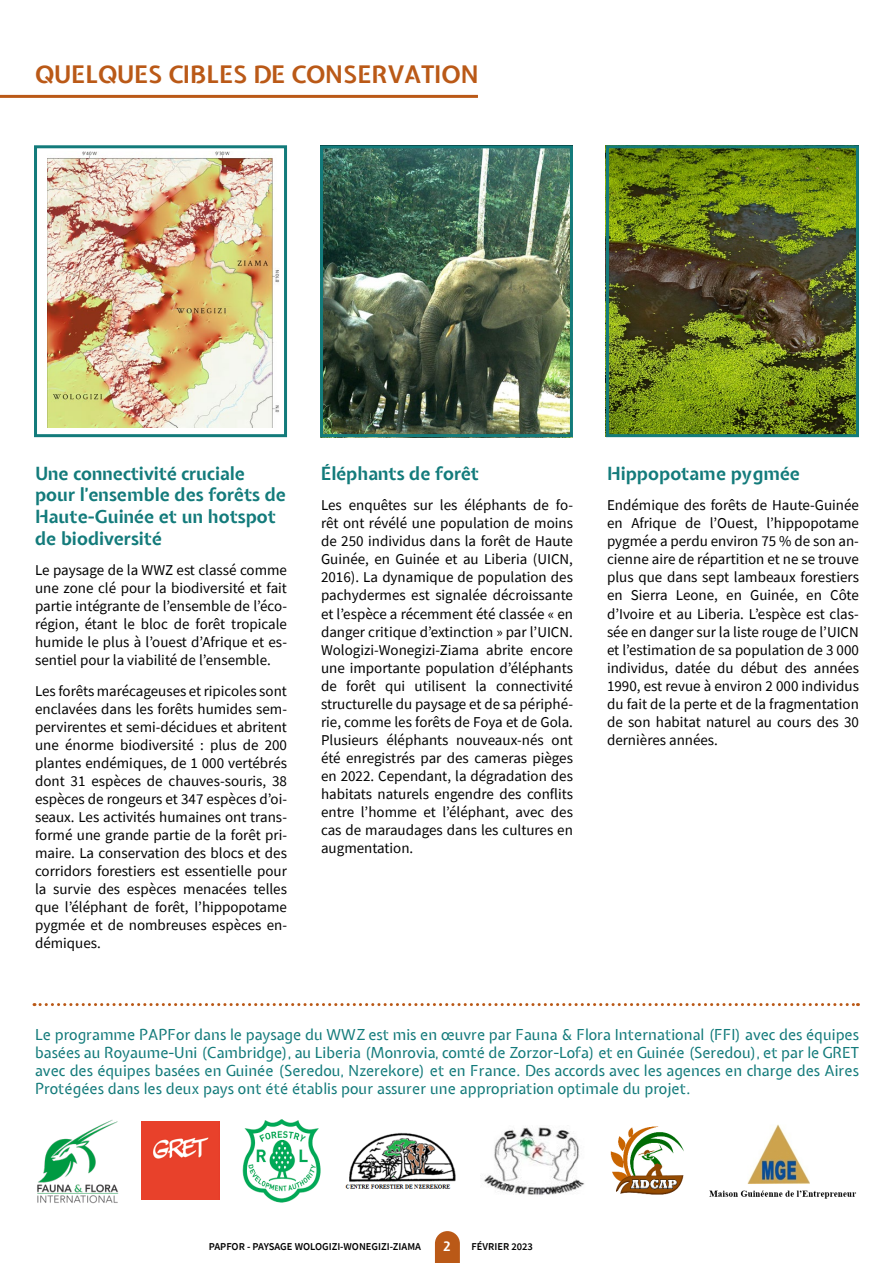
<style>
.page{position:relative;width:893px;height:1263px;background:#fff}
.page>*{position:absolute;margin:0;border:0;box-sizing:border-box;transform-origin:0 0}
.t1{font:700 24px "Expletus Sans";color:#ba5917}
.t2{font:700 18px/21.6px "Expletus Sans";color:#137b7b}
.t3{font:15px/18px "Source Sans Pro";color:#000;text-align:justify}
.t4{font:15px/18px "Expletus Sans";color:#137b7b;text-align:justify}
.t5{font:700 13.5px "Expletus Sans";color:#fff}
.t6{font:600 10.5px "Source Sans Pro";color:#000}
</style>
<div class="page">
<img style="left:48px;top:151px;width:231px;height:276px">
<div style="left:34px;top:145px;width:253px;height:292px;border:3px solid #137b7b"></div>
<img style="left:324px;top:149px;width:245px;height:284px">
<div style="left:320px;top:145px;width:253px;height:292px;border:3px solid #137b7b"></div>
<img style="left:610px;top:149px;width:245px;height:284px">
<div style="left:606px;top:145px;width:253px;height:292px;border:3px solid #137b7b"></div>
<svg style="left:34px;top:1003px;width:824px;height:3px"></svg>
<svg style="left:435px;top:1231px;width:25px;height:32px"></svg>
<img style="left:242px;top:1120px;width:78px;height:83px">
<img style="left:345px;top:1132px;width:111px;height:57px">
<img style="left:484px;top:1127px;width:101px;height:68px">
<img style="left:610px;top:1126px;width:74px;height:69px">
<img style="left:709px;top:1124px;width:148px;height:74px">
<img style="left:37px;top:1120px;width:82px;height:83px">
<img style="left:141px;top:1122px;width:78px;height:78px">
<hr style="left:0;top:95px;width:478px;height:3px;background:#ba5917">
<p class="t1" style="left:35px;top:62px;width:446px">QUELQUES CIBLES DE CONSERVATION</p>
<p class="t2" style="left:35px;top:463px;width:252px">Une connectivité cruciale pour l’ensemble des forêts de<br>Haute-Guinée et un hotspot de biodiversité</p>
<p class="t3" style="left:35px;top:561px;width:253px">Le paysage de la WWZ est classé comme une zone clé pour la biodiversité et fait partie intégrante de l’ensemble de l’éco&shy;région, étant le bloc de forêt tropicale humide le plus à l’ouest d’Afrique et es&shy;sentiel pour la viabilité de l’ensemble.</p>
<p class="t3" style="left:35px;top:682px;width:253px">Les forêts marécageuses et ripicoles sont enclavées dans les forêts humides sem&shy;pervirentes et semi-décidues et abritent une énorme biodiversité : plus de 200 plantes endémiques, de 1 000 vertébrés dont 31 espèces de chauves-souris, 38 espèces de rongeurs et 347 espèces d’oi&shy;seaux. Les activités humaines ont trans&shy;formé une grande partie de la forêt pri&shy;maire. La conservation des blocs et des corridors forestiers est essentielle pour la survie des espèces menacées telles que l’éléphant de forêt, l’hippopotame pygmée et de nombreuses espèces en&shy;démiques.</p>
<p class="t2" style="left:321px;top:463px;width:159px">Éléphants de forêt</p>
<p class="t3" style="left:321px;top:496px;width:253px">Les enquêtes sur les éléphants de fo&shy;rêt ont révélé une population de moins de 250 individus dans la forêt de Haute Guinée, en Guinée et au Liberia (UICN, 2016). La dynamique de population des pachydermes est signalée décroissante et l’espèce a récemment été classée « en danger critique d’extinction » par l’UICN.<br>Wologizi-Wonegizi-Ziama abrite encore une importante population d’éléphants de forêt qui utilisent la connectivité structurelle du paysage et de sa périphé&shy;rie, comme les forêts de Foya et de Gola.<br>Plusieurs éléphants nouveaux-nés ont été enregistrés par des cameras pièges en 2022. Cependant, la dégradation des habitats naturels engendre des conflits entre l’homme et l’éléphant, avec des cas de maraudages dans les cultures en augmentation.</p>
<p class="t2" style="left:607px;top:463px;width:195px">Hippopotame pygmée</p>
<p class="t3" style="left:607px;top:496px;width:253px">Endémique des forêts de Haute-Guinée en Afrique de l’Ouest, l’hippopotame pygmée a perdu environ 75 % de son an&shy;cienne aire de répartition et ne se trouve plus que dans sept lambeaux forestiers en Sierra Leone, en Guinée, en Côte d’Ivoire et au Liberia. L’espèce est clas&shy;sée en danger sur la liste rouge de l’UICN et l’estimation de sa population de 3 000 individus, datée du début des années 1990, est revue à environ 2 000 individus du fait de la perte et de la fragmentation de son habitat naturel au cours des 30 dernières années.</p>
<p class="t4" style="left:35px;top:1027px;width:825px">Le programme PAPFor dans le paysage du WWZ est mis en œuvre par Fauna &amp; Flora International (FFI) avec des équipes basées au Royaume-Uni (Cambridge), au Liberia (Monrovia, comté de Zorzor-Lofa) et en Guinée (Seredou), et par le GRET avec des équipes basées en Guinée (Seredou, Nzerekore) et en France. Des accords avec les agences en charge des Aires Protégées dans les deux pays ont été établis pour assurer une appropriation optimale du projet.</p>
<p class="t6" style="left:209px;top:1240px;width:214px">PAPFOR - PAYSAGE WOLOGIZI-WONEGIZI-ZIAMA</p>
<p class="t5" style="left:443px;top:1238px;width:9px">2</p>
<p class="t6" style="left:472px;top:1240px;width:63px">FÉVRIER 2023</p>
</div>
